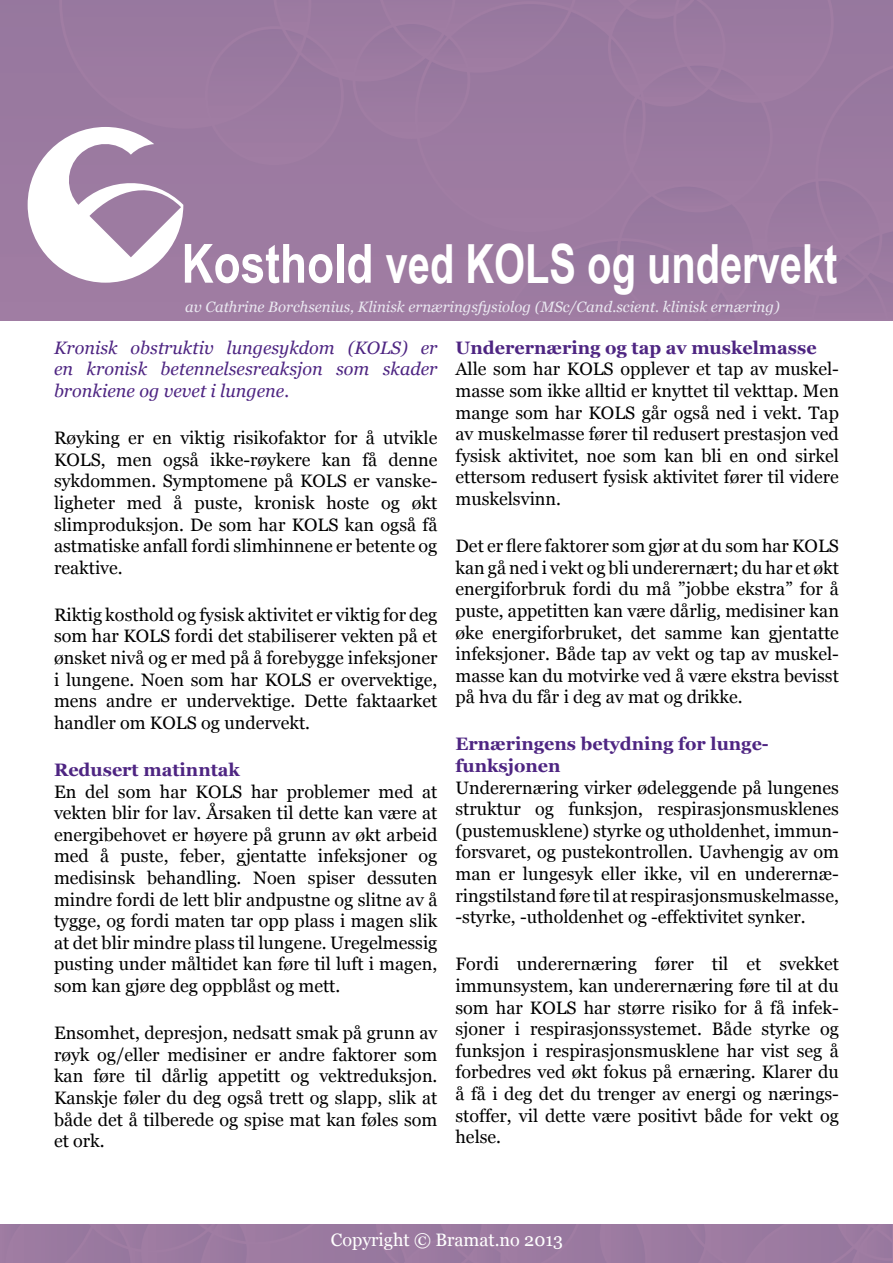
<style>
.page{position:relative;width:893px;height:1263px;background:#fff}
.page>*{position:absolute;margin:0;border:0;box-sizing:border-box;transform-origin:0 0}
.t1{font:700 54px "Arial Narrow";color:#fff}
.t2{font:18px/21.6px "Georgia";color:#000;text-align:justify}
.t3{font:italic 18px/21.6px "Georgia";color:#4e2582;text-align:justify}
.t4{font:700 18px/21.6px "Georgia";color:#4e2582}
.t5{font:18px "Georgia";color:#fff}
.t6{font:italic 15px "Georgia";color:#eae8f1}
</style>
<div class="page">
<div style="left:0;top:0;width:28px;height:321px;background:#9b7aa0"></div>
<div style="left:0;top:1224px;width:893px;height:39px;background:#9b7aa0"></div>
<div style="left:28px;top:0;width:865px;height:321px;background:#9c7ba1"></div>
<h1 class="t1" style="left:182px;top:223px;width:657px">Kosthold ved KOLS og undervekt</h1>
<p class="t6" style="left:185px;top:297px;width:596px">av Cathrine Borchsenius, Klinisk ernæringsfysiolog (MSc/Cand.scient. klinisk ernæring)</p>
<p class="t4" style="left:455px;top:337px;width:363px">Underernæring og tap av muskelmasse</p>
<p class="t2" style="left:455px;top:359px;width:385px">Alle som har KOLS opplever et tap av muskel&shy;masse som ikke alltid er knyttet til vekttap. Men mange som har KOLS går også ned i vekt. Tap av muskelmasse fører til redusert prestasjon ved fysisk aktivitet, noe som kan bli en ond sirkel ettersom redusert fysisk aktivitet fører til videre muskelsvinn.</p>
<p class="t2" style="left:455px;top:535px;width:385px">Det er flere faktorer som gjør at du som har KOLS kan gå ned i vekt og bli underernært; du har et økt energiforbruk fordi du må ”jobbe ekstra” for å puste, appetitten kan være dårlig, medisiner kan øke energiforbruket, det samme kan gjentatte infeksjoner. Både tap av vekt og tap av muskel&shy;masse kan du motvirke ved å være ekstra bevisst på hva du får i deg av mat og drikke.</p>
<p class="t4" style="left:455px;top:733px;width:315px">Ernæringens betydning for lunge&shy;funksjonen</p>
<p class="t2" style="left:455px;top:777px;width:385px">Underernæring virker ødeleggende på lungenes struktur og funksjon, respirasjonsmusklenes (pustemusklene) styrke og utholdenhet, immun&shy;forsvaret, og pustekontrollen. Uavhengig av om man er lungesyk eller ikke, vil en underernæ&shy;ringstilstand føre til at respirasjonsmuskelmasse, -styrke, -utholdenhet og -effektivitet synker.</p>
<p class="t2" style="left:455px;top:954px;width:385px">Fordi underernæring fører til et svekket immunsystem, kan underernæring føre til at du som har KOLS har større risiko for å få infek&shy;sjoner i respirasjonssystemet. Både styrke og funksjon i respirasjonsmusklene har vist seg å forbedres ved økt fokus på ernæring. Klarer du å få i deg det du trenger av energi og nærings&shy;stoffer, vil dette være positivt både for vekt og helse.</p>
<p class="t3" style="left:54px;top:337px;width:385px">Kronisk obstruktiv lungesykdom (KOLS) er en kronisk betennelsesreaksjon som skader bronkiene og vevet i lungene.</p>
<p class="t2" style="left:54px;top:427px;width:385px">Røyking er en viktig risikofaktor for å utvikle KOLS, men også ikke-røykere kan få denne sykdommen. Symptomene på KOLS er vanske&shy;ligheter med å puste, kronisk hoste og økt slimproduksjon. De som har KOLS kan også få astmatiske anfall fordi slimhinnene er betente og reaktive.</p>
<p class="t2" style="left:54px;top:604px;width:385px">Riktig kosthold og fysisk aktivitet er viktig for deg som har KOLS fordi det stabiliserer vekten på et ønsket nivå og er med på å forebygge infeksjoner i lungene. Noen som har KOLS er overvektige, mens andre er undervektige. Dette faktaarket handler om KOLS og undervekt.</p>
<p class="t4" style="left:54px;top:759px;width:187px">Redusert matinntak</p>
<p class="t2" style="left:54px;top:781px;width:385px">En del som har KOLS har problemer med at vekten blir for lav. Årsaken til dette kan være at energibehovet er høyere på grunn av økt arbeid med å puste, feber, gjentatte infeksjoner og medisinsk behandling. Noen spiser dessuten mindre fordi de lett blir andpustne og slitne av å tygge, og fordi maten tar opp plass i magen slik at det blir mindre plass til lungene. Uregelmessig pusting under måltidet kan føre til luft i magen, som kan gjøre deg oppblåst og mett.</p>
<p class="t2" style="left:54px;top:1022px;width:385px">Ensomhet, depresjon, nedsatt smak på grunn av røyk og/eller medisiner er andre faktorer som kan føre til dårlig appetitt og vektreduksjon.<br>Kanskje føler du deg også trett og slapp, slik at både det å tilberede og spise mat kan føles som et ork.</p>
<p class="t5" style="left:331px;top:1229px;width:234px">Copyright © Bramat.no 2013</p>
</div>
